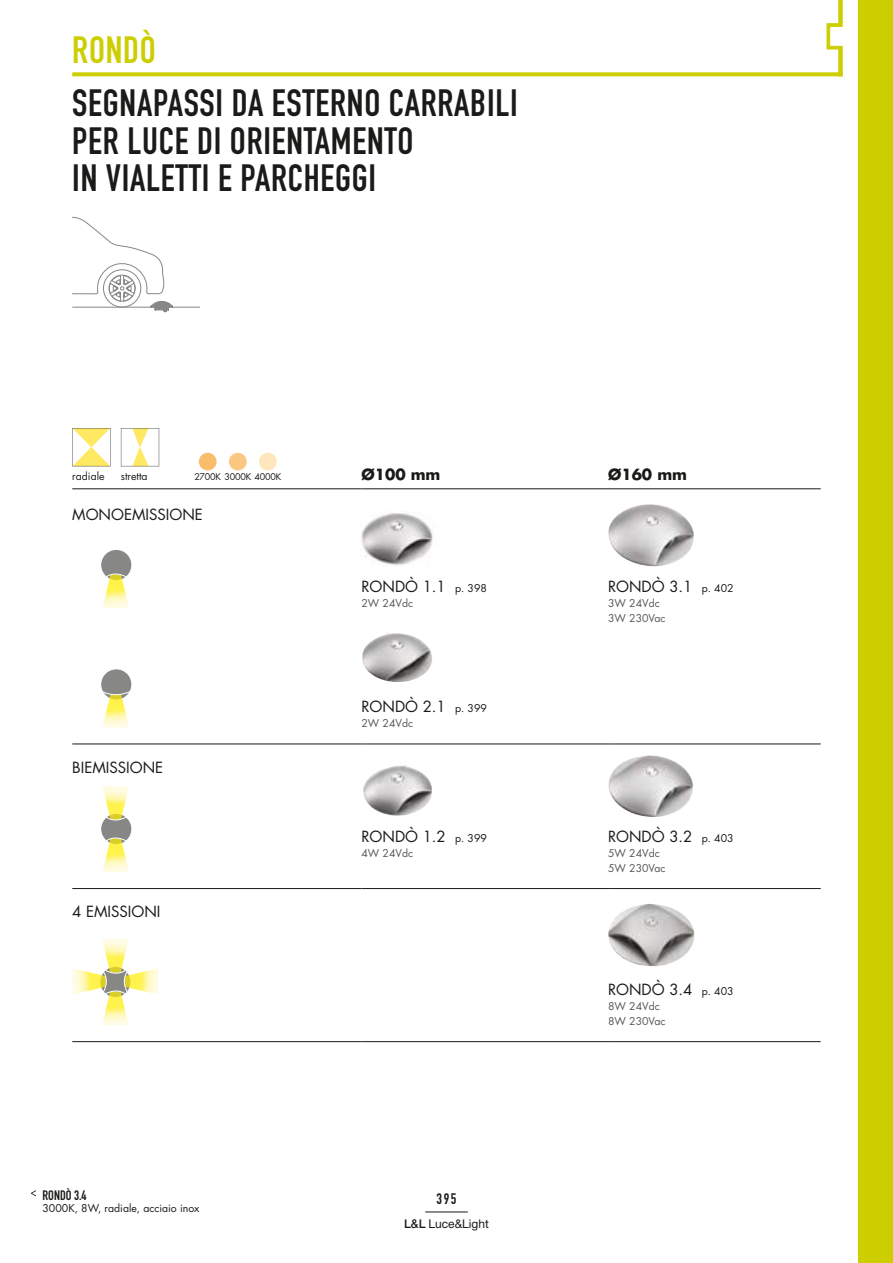
<style>
.page{position:relative;width:893px;height:1263px;background:#fff}
.page>*{position:absolute;margin:0;border:0;box-sizing:border-box;transform-origin:0 0}
.t1{font:37.5px/37.5px "DIN Engschrift";letter-spacing:.02em;color:#1a1a18}
.t2{font:37.5px "DIN Engschrift";letter-spacing:.02em;color:#ccce00}
.t3{font:15px "Futura";color:#1a1a18}
.t4{font:700 15px "Futura";color:#1a1a18}
.t5{font:15px "DIN Engschrift";color:#1a1a18}
.t6{font:13.5px "DIN Engschrift";color:#1a1a18}
.t7{font:12px "Helvetica Neue";color:#1a1a18}
.t8{font:10.5px/15px "Futura";color:#565656}
.t9{font:10.5px "Futura";color:#1a1a18}
.t10{font:9px "Futura";letter-spacing:-.025em;color:#1a1a18}
.s1{font-size:10.5px}
.s2{font-weight:500}
</style>
<div class="page">
<svg style="left:72px;top:939px;width:86px;height:86px"></svg>
<div style="left:100px;top:813px;width:32px;height:32px;background:#878786;border:1px solid #fff;border-radius:50%"></div>
<svg style="left:102px;top:834px;width:27px;height:38px"></svg>
<svg style="left:102px;top:786px;width:27px;height:38px"></svg>
<div style="left:100px;top:668px;width:32px;height:32px;background:#878786;border:1px solid #fff;border-radius:50%"></div>
<svg style="left:102px;top:690px;width:29px;height:37px"></svg>
<div style="left:100px;top:549px;width:32px;height:32px;background:#878786;border:1px solid #fff;border-radius:50%"></div>
<svg style="left:102px;top:570px;width:27px;height:38px"></svg>
<img style="left:361px;top:513px;width:72px;height:52px">
<img style="left:362px;top:633px;width:70px;height:49px">
<img style="left:363px;top:765px;width:69px;height:51px">
<img style="left:608px;top:904px;width:87px;height:63px">
<img style="left:608px;top:504px;width:86px;height:63px">
<img style="left:608px;top:755px;width:85px;height:62px">
<hr style="left:72px;top:307px;width:128px;height:1px;background:#878786">
<svg style="left:72px;top:217px;width:101px;height:96px"></svg>
<hr style="left:425px;top:1212px;width:43px;height:1px;background:#1a1a18">
<div style="left:859px;top:0;width:34px;height:1263px;background:#ccce00"></div>
<svg style="left:826px;top:0;width:17px;height:77px"></svg>
<svg style="left:72px;top:72px;width:770px;height:4px;background:#cfd114"></svg>
<svg style="left:72px;top:428px;width:39px;height:38px"></svg>
<svg style="left:121px;top:428px;width:38px;height:38px"></svg>
<div style="left:199px;top:453px;width:18px;height:17px;background:#fabc6d;border-radius:50%"></div>
<div style="left:259px;top:453px;width:18px;height:17px;background:#ffe6bc;border-radius:50%"></div>
<div style="left:229px;top:453px;width:18px;height:17px;background:#fbc882;border-radius:50%"></div>
<svg style="left:31px;top:1190px;width:5px;height:6px"></svg>
<hr style="left:72px;top:488px;width:289px;height:1px;background:#1a1a18">
<hr style="left:361px;top:488px;width:247px;height:1px;background:#1a1a18">
<hr style="left:608px;top:488px;width:213px;height:1px;background:#1a1a18">
<hr style="left:361px;top:744px;width:247px;height:1px;background:#1a1a18">
<hr style="left:608px;top:744px;width:213px;height:1px;background:#1a1a18">
<hr style="left:72px;top:744px;width:289px;height:1px;background:#1a1a18">
<hr style="left:361px;top:888px;width:247px;height:1px;background:#1a1a18">
<hr style="left:608px;top:888px;width:213px;height:1px;background:#1a1a18">
<hr style="left:72px;top:888px;width:289px;height:1px;background:#1a1a18">
<hr style="left:72px;top:1041px;width:289px;height:1px;background:#1a1a18">
<hr style="left:361px;top:1041px;width:247px;height:1px;background:#1a1a18">
<hr style="left:608px;top:1041px;width:213px;height:1px;background:#1a1a18">
<h1 class="t2" style="left:72px;top:28px;width:85px">RONDÒ</h1>
<h1 class="t1" style="left:72px;top:84px;width:447px">SEGNAPASSI DA ESTERNO CARRABILI<br>PER LUCE DI ORIENTAMENTO<br>IN VIALETTI E PARCHEGGI</h1>
<p class="t9" style="left:72px;top:469px;width:34px">radiale</p>
<p class="t9" style="left:121px;top:469px;width:28px">stretta</p>
<p class="t10" style="left:194px;top:470px;width:88px">2700K 3000K 4000K</p>
<p class="t3" style="left:72px;top:504px;width:132px">MONOEMISSIONE</p>
<p class="t3" style="left:72px;top:757px;width:92px">BIEMISSIONE</p>
<p class="t3" style="left:72px;top:901px;width:90px">4 EMISSIONI</p>
<p class="t6" style="left:43px;top:1187px;width:46px">RONDÒ 3.4</p>
<p class="t9" style="left:43px;top:1201px;width:159px">3000K, 8W, radiale, acciaio inox</p>
<p class="t4" style="left:361px;top:464px;width:80px">Ø100 mm</p>
<p class="t4" style="left:608px;top:464px;width:80px">Ø160 mm</p>
<p class="t3" style="left:361px;top:576px;width:127px">RONDÒ 1.1 <span class="s1">p. 398</span></p>
<p class="t8" style="left:361px;top:595px;width:53px">2W 24Vdc</p>
<p class="t3" style="left:361px;top:696px;width:127px">RONDÒ 2.1 <span class="s1">p. 399</span></p>
<p class="t8" style="left:361px;top:715px;width:53px">2W 24Vdc</p>
<p class="t3" style="left:361px;top:826px;width:127px">RONDÒ 1.2 <span class="s1">p. 399</span></p>
<p class="t8" style="left:361px;top:845px;width:53px">4W 24Vdc</p>
<p class="t5" style="left:437px;top:1189px;width:21px">395</p>
<p class="t7" style="left:404px;top:1216px;width:86px"><span class="s2">L&amp;L</span> Luce&amp;Light</p>
<p class="t3" style="left:608px;top:576px;width:127px">RONDÒ 3.1 <span class="s1">p. 402</span></p>
<p class="t8" style="left:608px;top:595px;width:59px">3W 24Vdc<br>3W 230Vac</p>
<p class="t3" style="left:608px;top:826px;width:127px">RONDÒ 3.2 <span class="s1">p. 403</span></p>
<p class="t8" style="left:608px;top:845px;width:59px">5W 24Vdc<br>5W 230Vac</p>
<p class="t3" style="left:608px;top:979px;width:127px">RONDÒ 3.4 <span class="s1">p. 403</span></p>
<p class="t8" style="left:608px;top:998px;width:59px">8W 24Vdc<br>8W 230Vac</p>
</div>
